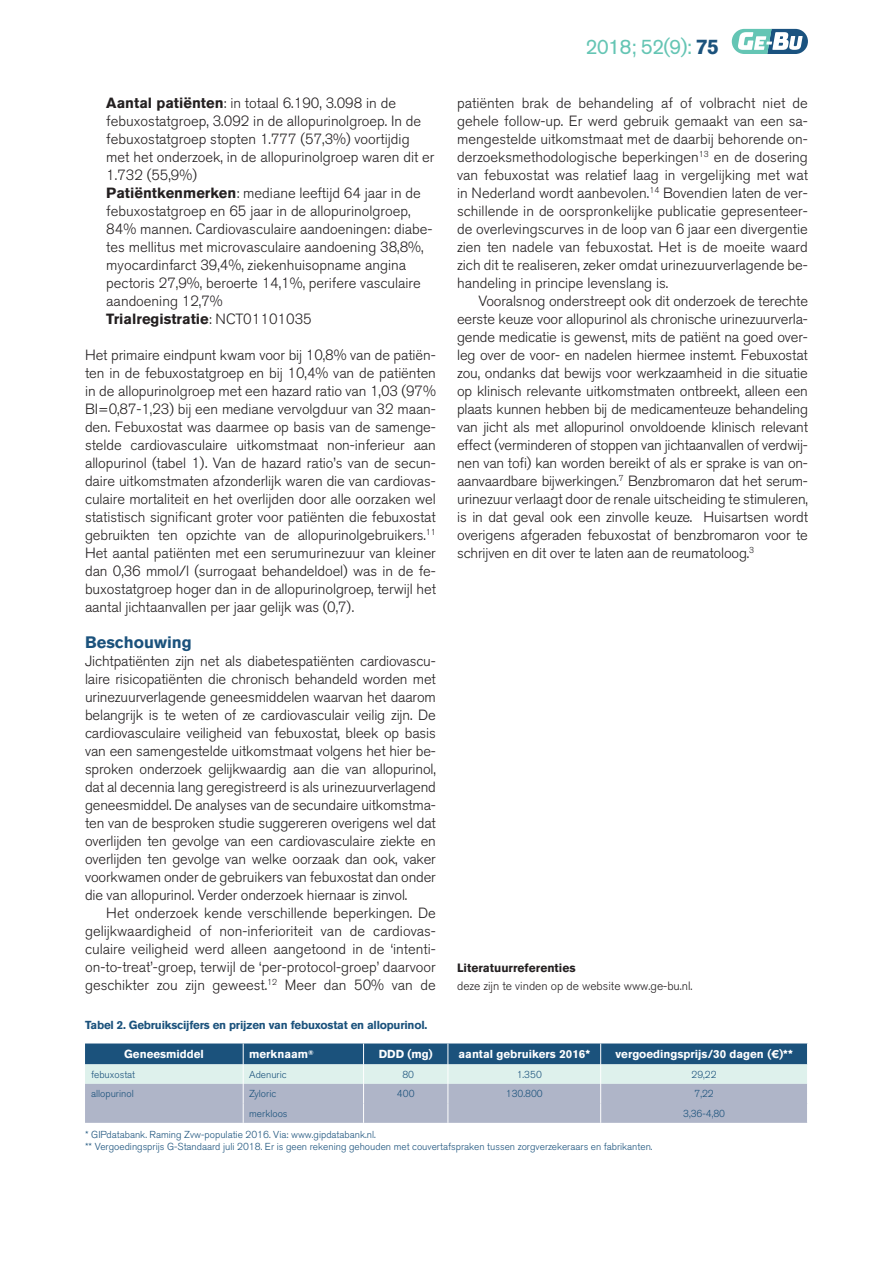
<style>
.page{position:relative;width:893px;height:1263px;background:#fff}
.page>*{position:absolute;margin:0;border:0;box-sizing:border-box;transform-origin:0 0}
.t1{font:21px "Akzidenz Grotesk BQ";letter-spacing:-.04em;color:#65c5b4}
.t2{font:700 16.5px "Akzidenz Grotesk BQ";color:#1b527c}
.t3{font:300 14.7px/18px "Akzidenz Grotesk BQ";color:#231f20;text-align:justify}
.t4{font:300 12px "Akzidenz Grotesk BQ";color:#231f20}
.t5{font:700 12px "Akzidenz Grotesk BQ";color:#231f20}
.t6{font:700 11.55px "Akzidenz Grotesk BQ";color:#fff}
.t7{font:700 11.55px "Akzidenz Grotesk BQ";letter-spacing:-.02em;color:#1b527c}
.t8{font:300 10.05px/12px "Akzidenz Grotesk BQ";color:#1b527c}
.s1{font-weight:700}
.s2{font-weight:700;color:#1b527c}
</style>
<div class="page">
<svg style="left:732px;top:29px;width:76px;height:25px"></svg>
<svg style="left:85px;top:1043px;width:723px;height:80px;background:#95abbe"></svg>
<p class="t3" style="left:106px;top:96px;width:330px;text-align:left"><span class="s1">Aantal patiënten</span>: in totaal 6.190, 3.098 in de febuxostatgroep, 3.092 in de allopurinolgroep. In de febuxostatgroep stopten 1.777 (57,3%) voortijdig met het onderzoek, in de allopurinolgroep waren dit er 1.732 (55,9%)<br><span class="s1">Patiëntkenmerken</span>: mediane leeftijd 64 jaar in de febuxostatgroep en 65 jaar in de allopurinolgroep, 84% mannen. Cardiovasculaire aandoeningen: diabe&shy;tes mellitus met microvasculaire aandoening 38,8%, myocardinfarct 39,4%, ziekenhuisopname angina pectoris 27,9%, beroerte 14,1%, perifere vasculaire aandoening 12,7%<br><span class="s1">Trialregistratie</span>: NCT01101035</p>
<p class="t3" style="left:85px;top:348px;width:352px">Het primaire eindpunt kwam voor bij 10,8% van de patiën&shy;ten in de febuxostatgroep en bij 10,4% van de patiënten in de allopurinolgroep met een hazard ratio van 1,03 (97% BI=0,87-1,23) bij een mediane vervolgduur van 32 maan&shy;den. Febuxostat was daarmee op basis van de samenge&shy;stelde cardiovasculaire uitkomstmaat non-inferieur aan allopurinol (tabel 1). Van de hazard ratio’s van de secun&shy;daire uitkomstmaten afzonderlijk waren die van cardiovas&shy;culaire mortaliteit en het overlijden door alle oorzaken wel statistisch significant groter voor patiënten die febuxostat gebruikten ten opzichte van de allopurinolgebruikers.<sup>11<br></sup>Het aantal patiënten met een serumurinezuur van kleiner dan 0,36 mmol/l (surrogaat behandeldoel) was in de fe&shy;buxostatgroep hoger dan in de allopurinolgroep, terwijl het aantal jichtaanvallen per jaar gelijk was (0,7).</p>
<p class="t2" style="left:85px;top:636px;width:108px">Beschouwing</p>
<p class="t3" style="left:85px;top:654px;width:352px">Jichtpatiënten zijn net als diabetespatiënten cardiovascu&shy;laire risicopatiënten die chronisch behandeld worden met urinezuurverlagende geneesmiddelen waarvan het daarom belangrijk is te weten of ze cardiovasculair veilig zijn. De cardiovasculaire veiligheid van febuxostat, bleek op basis van een samengestelde uitkomstmaat volgens het hier be&shy;sproken onderzoek gelijkwaardig aan die van allopurinol, dat al decennia lang geregistreerd is als urinezuurverlagend geneesmiddel. De analyses van de secundaire uitkomstma&shy;ten van de besproken studie suggereren overigens wel dat overlijden ten gevolge van een cardiovasculaire ziekte en overlijden ten gevolge van welke oorzaak dan ook, vaker voorkwamen onder de gebruikers van febuxostat dan onder die van allopurinol. Verder onderzoek hiernaar is zinvol.</p>
<p class="t3" style="left:85px;top:906px;width:352px;text-indent:21px">Het onderzoek kende verschillende beperkingen. De gelijkwaardigheid of non-inferioriteit van de cardiovas&shy;culaire veiligheid werd alleen aangetoond in de ‘intenti&shy;on-to-treat’-groep, terwijl de ‘per-protocol-groep’ daarvoor geschikter zou zijn geweest.<sup>12</sup> Meer dan 50% van de</p>
<h1 class="t1" style="left:585px;top:34px;width:135px">2018; 52(9): <span class="s2">75</span></h1>
<p class="t3" style="left:457px;top:96px;width:352px">patiënten brak de behandeling af of volbracht niet de gehele follow-up. Er werd gebruik gemaakt van een sa&shy;mengestelde uitkomstmaat met de daarbij behorende on&shy;derzoeksmethodologische beperkingen<sup>13</sup> en de dosering van febuxostat was relatief laag in vergelijking met wat in Nederland wordt aanbevolen.<sup>14</sup> Bovendien laten de ver&shy;schillende in de oorspronkelijke publicatie gepresenteer&shy;de overlevingscurves in de loop van 6 jaar een divergentie zien ten nadele van febuxostat. Het is de moeite waard zich dit te realiseren, zeker omdat urinezuurverlagende be&shy;handeling in principe levenslang is.</p>
<p class="t3" style="left:457px;top:294px;width:352px;text-indent:21px">Vooralsnog onderstreept ook dit onderzoek de terechte eerste keuze voor allopurinol als chronische urinezuurverla&shy;gende medicatie is gewenst, mits de patiënt na goed over&shy;leg over de voor- en nadelen hiermee instemt. Febuxostat zou, ondanks dat bewijs voor werkzaamheid in die situatie op klinisch relevante uitkomstmaten ontbreekt, alleen een plaats kunnen hebben bij de medicamenteuze behandeling van jicht als met allopurinol onvoldoende klinisch relevant effect (verminderen of stoppen van jichtaanvallen of verdwij&shy;nen van tofi) kan worden bereikt of als er sprake is van on&shy;aanvaardbare bijwerkingen.<sup>7</sup> Benzbromaron dat het serum&shy;urinezuur verlaagt door de renale uitscheiding te stimuleren, is in dat geval ook een zinvolle keuze. Huisartsen wordt overigens afgeraden febuxostat of benzbromaron voor te schrijven en dit over te laten aan de reumatoloog.<sup>3</sup></p>
<p class="t5" style="left:457px;top:963px;width:120px">Literatuurreferenties</p>
<p class="t4" style="left:457px;top:981px;width:237px">deze zijn te vinden op de website www.ge-bu.nl.</p>
<p class="t7" style="left:85px;top:1021px;width:344px">Tabel 2. Gebruikscijfers en prijzen van febuxostat en allopurinol.</p>
<p class="t6" style="left:124px;top:1050px;width:81px">Geneesmiddel</p>
<p class="t6" style="left:249px;top:1050px;width:66px">merknaam<sup>®</sup></p>
<p class="t6" style="left:379px;top:1050px;width:55px">DDD (mg)</p>
<p class="t6" style="left:459px;top:1050px;width:133px">aantal gebruikers 2016*</p>
<p class="t6" style="left:615px;top:1050px;width:179px">vergoedingsprijs/30 dagen (€)**</p>
<p class="t8" style="left:91px;top:1069px;width:46px">febuxostat</p>
<p class="t8" style="left:249px;top:1069px;width:39px">Adenuric</p>
<p class="t8" style="left:402px;top:1069px;width:13px">80</p>
<p class="t8" style="left:517px;top:1069px;width:27px">1.350</p>
<p class="t8" style="left:692px;top:1069px;width:27px">29,22</p>
<p class="t8" style="left:91px;top:1089px;width:44px">allopurinol</p>
<p class="t8" style="left:249px;top:1089px;width:29px">Zyloric</p>
<p class="t8" style="left:397px;top:1089px;width:19px">400</p>
<p class="t8" style="left:506px;top:1089px;width:38px">130.800</p>
<p class="t8" style="left:694px;top:1089px;width:21px">7,22</p>
<p class="t8" style="left:249px;top:1108px;width:40px">merkloos</p>
<p class="t8" style="left:683px;top:1108px;width:43px">3,36-4,80</p>
<p class="t8" style="left:85px;top:1129px;width:569px">* GIPdatabank. Raming Zvw-populatie 2016. Via: www.gipdatabank.nl.<br>** Vergoedingsprijs G-Standaard juli 2018. Er is geen rekening gehouden met couvertafspraken tussen zorgverzekeraars en fabrikanten.</p>
</div>
